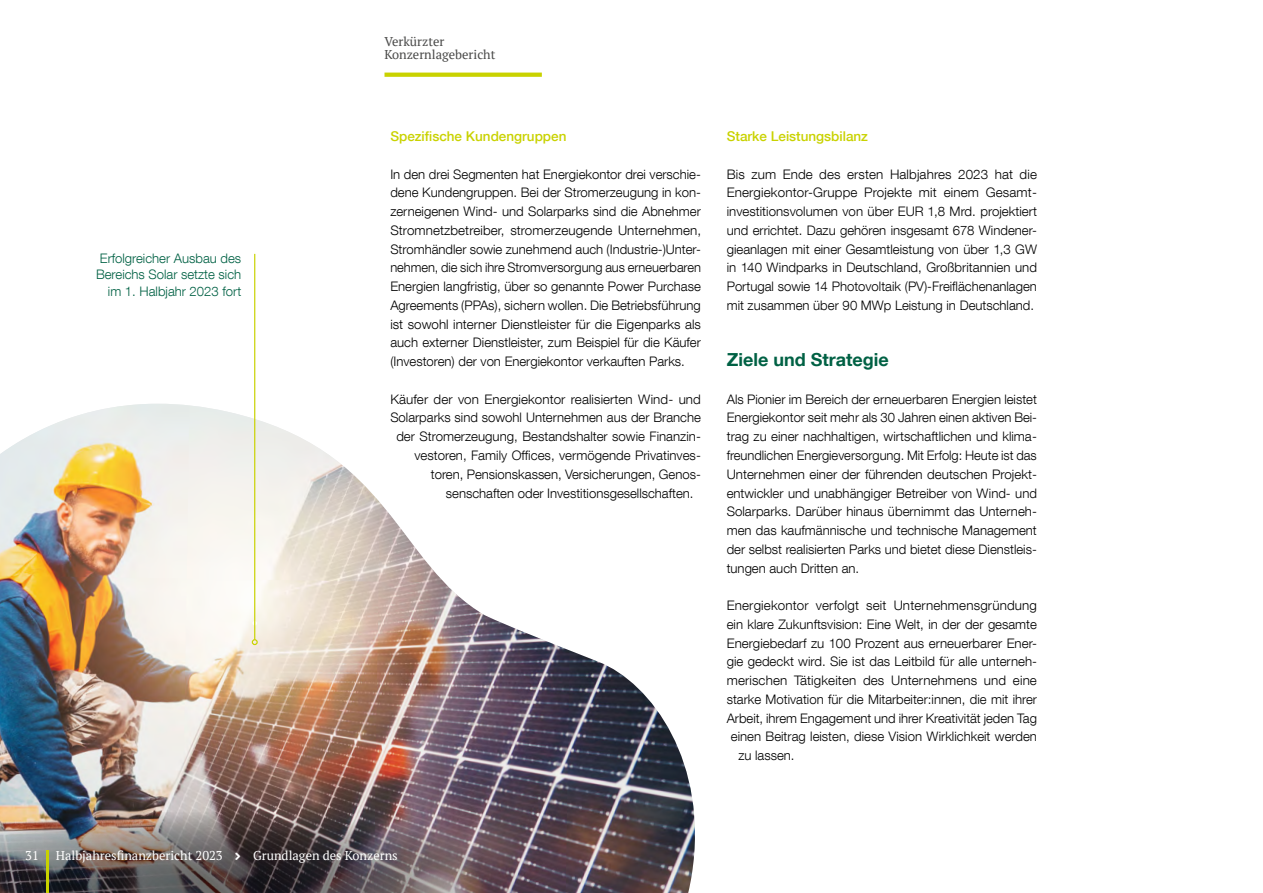
<style>
.page{position:relative;width:1263px;height:893px;background:#fff}
.page>*{position:absolute;margin:0;border:0;box-sizing:border-box;transform-origin:0 0}
.t1{font:700 18px "Helvetica Neue LT Com";color:#006144}
.t2{font:500 13.5px "Helvetica Neue LT Com";color:#c9d200}
.t3{font:300 13.2px/18.8px "Helvetica Neue LT Com";color:#000;text-align:justify}
.t4{font:300 13.2px/16.5px "Helvetica Neue LT Com";color:#006144;text-align:right}
.t5{font:12.75px "PT Serif";color:#fff}
.t6{font:12.75px/12.8px "PT Serif";color:#494948}
.s1{font-family:"energiekontor Gb 22 LB";font-size:10.5px}
</style>
<div class="page">
<img style="left:0;top:404px;width:695px;height:489px">
<svg style="left:252px;top:621px;width:5px;height:4px"></svg>
<hr style="left:254px;top:254px;width:1px;height:386px;background:#c9d200">
<svg style="left:252px;top:639px;width:6px;height:6px"></svg>
<img style="left:0;top:811px;width:537px;height:82px">
<hr style="left:47px;top:850px;width:2px;height:43px;background:#c9d200">
<svg style="left:384px;top:73px;width:158px;height:4px"></svg>
<p class="t4" style="left:96px;top:250px;width:147px">Erfolgreicher Ausbau des<br>Bereichs Solar setzte sich im 1. Halbjahr 2023 fort</p>
<p class="t6" style="left:384px;top:35px;width:113px">Verkürzter<br>Konzernlagebericht</p>
<p class="t2" style="left:390px;top:128px;width:178px">Spezifische Kundengruppen</p>
<p class="t3" style="left:390px;top:164px;width:312px">In den drei Segmenten hat Energiekontor drei verschie&shy;dene Kundengruppen. Bei der Stromerzeugung in kon&shy;zerneigenen Wind- und Solarparks sind die Abnehmer Stromnetzbetreiber, stromerzeugende Unternehmen, Stromhändler sowie zunehmend auch (Industrie-)Unter&shy;nehmen, die sich ihre Stromversorgung aus erneuerbaren Energien langfristig, über so genannte Power Purchase Agreements (PPAs), sichern wollen. Die Betriebsführung ist sowohl interner Dienstleister für die Eigenparks als auch externer Dienstleister, zum Beispiel für die Käufer (Investoren) der von Energiekontor verkauften Parks.</p>
<p class="t3" style="left:390px;top:389px;width:312px">Käufer der von Energiekontor realisierten Wind- und</p>
<p class="t3" style="left:390px;top:408px;width:312px">Solarparks sind sowohl Unternehmen aus der Branche</p>
<p class="t3" style="left:396px;top:427px;width:306px">der Stromerzeugung, Bestandshalter sowie Finanzin-</p>
<p class="t3" style="left:414px;top:446px;width:288px">vestoren, Family Offices, vermögende Privatinves-</p>
<p class="t3" style="left:431px;top:464px;width:271px">toren, Pensionskassen, Versicherungen, Genos-</p>
<p class="t3" style="left:446px;top:483px;width:249px">senschaften oder Investitionsgesellschaften.</p>
<p class="t2" style="left:727px;top:128px;width:143px">Starke Leistungsbilanz</p>
<p class="t3" style="left:727px;top:164px;width:312px">Bis zum Ende des ersten Halbjahres 2023 hat die Energiekontor-Gruppe Projekte mit einem Gesamt&shy;investitionsvolumen von über EUR 1,8 Mrd. projektiert und errichtet. Dazu gehören insgesamt 678 Windener&shy;gieanlagen mit einer Gesamtleistung von über 1,3 GW in 140 Windparks in Deutschland, Großbritannien und Portugal sowie 14 Photovoltaik (PV)-Freiflächenanlagen mit zusammen über 90 MWp Leistung in Deutschland.</p>
<h1 class="t1" style="left:727px;top:348px;width:163px">Ziele und Strategie</h1>
<p class="t3" style="left:727px;top:389px;width:312px">Als Pionier im Bereich der erneuerbaren Energien leistet Energiekontor seit mehr als 30 Jahren einen aktiven Bei&shy;trag zu einer nachhaltigen, wirtschaftlichen und klima&shy;freundlichen Energieversorgung. Mit Erfolg: Heute ist das Unternehmen einer der führenden deutschen Projekt&shy;entwickler und unabhängiger Betreiber von Wind- und Solarparks. Darüber hinaus übernimmt das Unterneh&shy;men das kaufmännische und technische Management der selbst realisierten Parks und bietet diese Dienstleis&shy;tungen auch Dritten an.</p>
<p class="t3" style="left:727px;top:596px;width:312px">Energiekontor verfolgt seit Unternehmensgründung</p>
<p class="t3" style="left:727px;top:614px;width:312px">ein klare Zukunftsvision: Eine Welt, in der der gesamte</p>
<p class="t3" style="left:727px;top:633px;width:312px">Energiebedarf zu 100 Prozent aus erneuerbarer Ener-</p>
<p class="t3" style="left:727px;top:652px;width:312px">gie gedeckt wird. Sie ist das Leitbild für alle unterneh-</p>
<p class="t3" style="left:727px;top:671px;width:312px">merischen Tätigkeiten des Unternehmens und eine</p>
<p class="t3" style="left:727px;top:689px;width:312px">starke Motivation für die Mitarbeiter:innen, die mit ihrer</p>
<p class="t3" style="left:727px;top:708px;width:312px">Arbeit, ihrem Engagement und ihrer Kreativität jeden Tag</p>
<p class="t3" style="left:731px;top:727px;width:307px">einen Beitrag leisten, diese Vision Wirklichkeit werden</p>
<p class="t3" style="left:738px;top:746px;width:58px">zu lassen.</p>
<p class="t5" style="left:25px;top:847px;width:15px">31</p>
<p class="t5" style="left:56px;top:847px;width:343px">Halbjahresfinanzbericht 2023 <span class="s1">•</span> Grundlagen des Konzerns</p>
</div>
